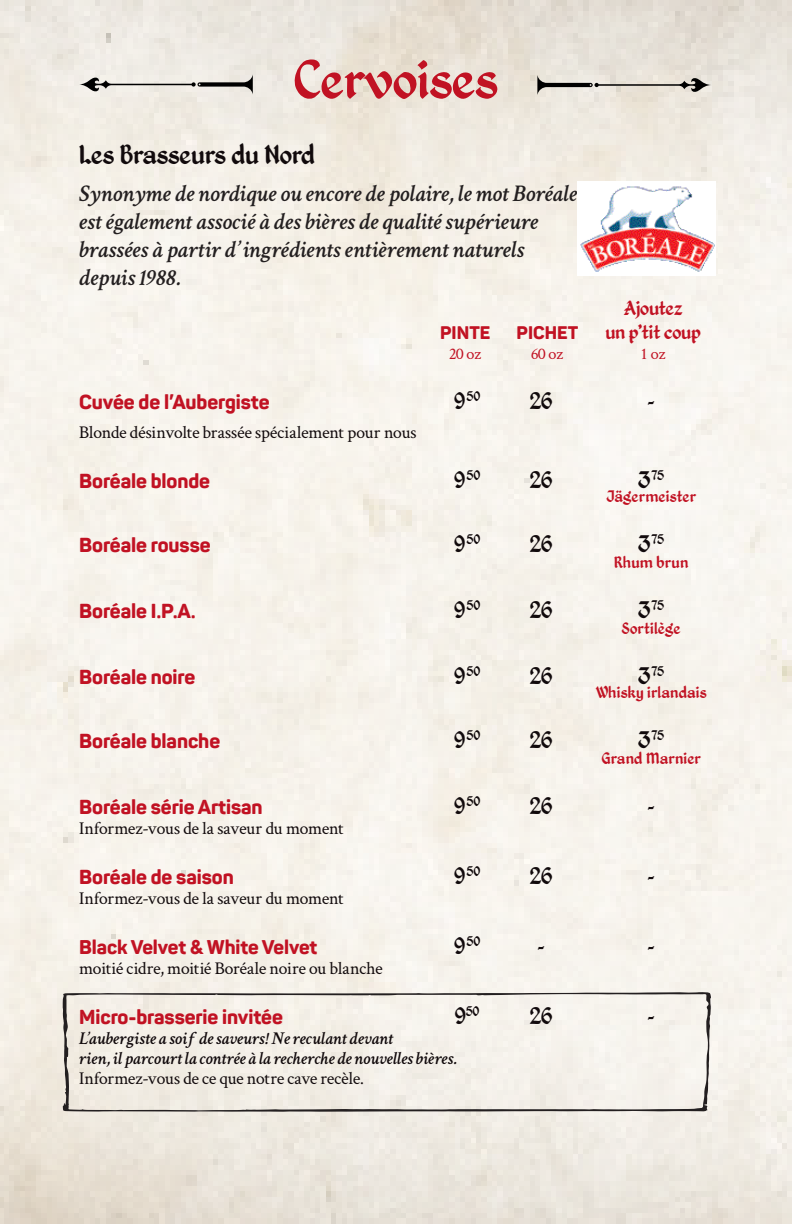
<style>
.page{position:relative;width:792px;height:1224px;background:#fff}
.page>*{position:absolute;margin:0;border:0;box-sizing:border-box;transform-origin:0 0}
.t1{font:60px "Kingthings Petrock";color:#c11223}
.Brasseur{font:30px "Kingthings Petrock";letter-spacing:-.005em;color:#110a0c}
.Boreales{font:26px "Kingthings Petrock";letter-spacing:-.01em;color:#110a0c}
.texte_courant{font:26px "Kingthings Petrock";color:#110a0c}
.t2{font:italic 600 24px/28px "Crimson Text";letter-spacing:-.005em;color:#231f20}
.texte_courant-2{font:22px "Kingthings Petrock";letter-spacing:-.01em;color:#c11223}
.Boreales-2{font:22px "Blackmoor Let Plain";color:#110a0c}
.texte_courant-3{font:22px "Blackmoor Let Plain";color:#110a0c}
.Boreales-3{font:800 20px "Panton";letter-spacing:-.005em;color:#c11223}
.texte_courant-4{font:800 20px "Panton";letter-spacing:-.005em;color:#c11223}
.Boreales-4{font:800 19.6px "Panton";letter-spacing:-.005em;color:#c11223}
.Boreales-5{font:italic 600 18px/20px "Crimson Text";letter-spacing:-.005em;color:#110a0c}
.Boreales-6{font:18px "Crimson Text";letter-spacing:-.015em;color:#110a0c}
.Boreales-7{font:18px "Kingthings Petrock";letter-spacing:.015em;color:#c11223}
.texte_courant-5{font:18px "Crimson Text";letter-spacing:-.01em;color:#110a0c}
.texte_courant-6{font:800 18px "Panton";color:#c11223}
.texte_courant-7{font:16.6px "Crimson Text";letter-spacing:-.01em;color:#c11223}
.Boreales-8{font:15.2px "Kingthings Petrock";letter-spacing:.015em;color:#110a0c}
.texte_courant-8{font:15.2px "Kingthings Petrock";color:#110a0c}
.s1{font-family:"Panton";font-weight:800;font-size:18px}
.s2{font-size:26px}
.s3{font-weight:400;font-style:normal}
</style>
<div class="page">
<img style="left:580px;top:186px;width:135px;height:86px">
<svg style="left:79px;top:74px;width:174px;height:21px;background:#cbc7c2"></svg>
<svg style="left:537px;top:75px;width:174px;height:20px;background:#c4bfb7"></svg>
<svg style="left:63px;top:992px;width:648px;height:120px;background:#ebe7e0"></svg>
<p class="t1" style="left:294px;top:45px;width:206px">Cervoises</p>
<p class="Brasseur" style="left:79px;top:137px;width:237px">Les Brasseurs du Nord</p>
<p class="t2" style="left:79px;top:178px;width:500px">Synonyme de nordique ou encore de polaire, le mot Boréale est également associé à des bières de qualité supérieure brassées à partir d’ingrédients entièrement naturels depuis 1988.</p>
<p class="texte_courant-2" style="left:624px;top:296px;width:60px">Ajoutez</p>
<p class="texte_courant-6" style="left:440px;top:322px;width:52px">PINTE</p>
<p class="texte_courant-2" style="left:517px;top:320px;width:186px"><span class="s1">PICHET</span> un p’tit coup</p>
<p class="texte_courant-7" style="left:449px;top:343px;width:34px">20 oz</p>
<p class="texte_courant-7" style="left:531px;top:343px;width:34px">60 oz</p>
<p class="texte_courant-7" style="left:641px;top:343px;width:27px">1 oz</p>
<p class="texte_courant-4" style="left:79px;top:390px;width:192px">Cuvée de l’Aubergiste</p>
<p class="texte_courant-8" style="left:454px;top:387px;width:28px"><span class="s2">9</span> 50</p>
<p class="texte_courant" style="left:530px;top:386px;width:24px">26</p>
<p class="texte_courant-3" style="left:647px;top:390px;width:10px">-</p>
<p class="texte_courant-5" style="left:79px;top:420px;width:339px">Blonde désinvolte brassée spécialement pour nous</p>
<p class="Boreales-3" style="left:79px;top:469px;width:132px">Boréale blonde</p>
<p class="Boreales-8" style="left:454px;top:466px;width:28px"><span class="s2">9</span> 50</p>
<p class="Boreales" style="left:530px;top:465px;width:24px">26</p>
<p class="Boreales-8" style="left:638px;top:466px;width:28px"><span class="s2">3</span> 75</p>
<p class="Boreales-7" style="left:607px;top:486px;width:91px">Jägermeister</p>
<p class="Boreales-3" style="left:79px;top:533px;width:133px">Boréale rousse</p>
<p class="Boreales-8" style="left:454px;top:530px;width:28px"><span class="s2">9</span> 50</p>
<p class="Boreales" style="left:530px;top:529px;width:24px">26</p>
<p class="Boreales-8" style="left:638px;top:530px;width:28px"><span class="s2">3</span> 75</p>
<p class="Boreales-7" style="left:614px;top:552px;width:76px">Rhum brun</p>
<p class="Boreales-3" style="left:79px;top:599px;width:118px">Boréale I.P.A.</p>
<p class="Boreales-8" style="left:454px;top:596px;width:28px"><span class="s2">9</span> 50</p>
<p class="Boreales" style="left:530px;top:595px;width:24px">26</p>
<p class="Boreales-8" style="left:638px;top:596px;width:28px"><span class="s2">3</span> 75</p>
<p class="Boreales-7" style="left:622px;top:618px;width:60px">Sortilège</p>
<p class="Boreales-3" style="left:79px;top:665px;width:118px">Boréale noire</p>
<p class="Boreales-8" style="left:454px;top:662px;width:28px"><span class="s2">9</span> 50</p>
<p class="Boreales" style="left:530px;top:661px;width:24px">26</p>
<p class="Boreales-8" style="left:638px;top:662px;width:28px"><span class="s2">3</span> 75</p>
<p class="Boreales-7" style="left:596px;top:682px;width:113px">Whisky irlandais</p>
<p class="Boreales-3" style="left:79px;top:729px;width:142px">Boréale blanche</p>
<p class="Boreales-8" style="left:454px;top:726px;width:28px"><span class="s2">9</span> 50</p>
<p class="Boreales" style="left:530px;top:725px;width:24px">26</p>
<p class="Boreales-8" style="left:638px;top:726px;width:28px"><span class="s2">3</span> 75</p>
<p class="Boreales-7" style="left:602px;top:748px;width:101px">Grand Marnier</p>
<p class="Boreales-3" style="left:79px;top:795px;width:185px">Boréale série Artisan</p>
<p class="Boreales-8" style="left:454px;top:792px;width:28px"><span class="s2">9</span> 50</p>
<p class="Boreales" style="left:530px;top:791px;width:24px">26</p>
<p class="Boreales-2" style="left:647px;top:795px;width:10px">-</p>
<p class="Boreales-6" style="left:79px;top:816px;width:266px">Informez-vous de la saveur du moment</p>
<p class="Boreales-3" style="left:79px;top:865px;width:156px">Boréale de saison</p>
<p class="Boreales-8" style="left:454px;top:862px;width:28px"><span class="s2">9</span> 50</p>
<p class="Boreales" style="left:530px;top:861px;width:24px">26</p>
<p class="Boreales-2" style="left:647px;top:865px;width:10px">-</p>
<p class="Boreales-6" style="left:79px;top:886px;width:266px">Informez-vous de la saveur du moment</p>
<p class="Boreales-4" style="left:79px;top:935px;width:240px">Black Velvet &amp; White Velvet</p>
<p class="Boreales-8" style="left:454px;top:932px;width:28px"><span class="s2">9</span> 50</p>
<p class="Boreales-2" style="left:537px;top:935px;width:10px">-</p>
<p class="Boreales-2" style="left:647px;top:935px;width:10px">-</p>
<p class="Boreales-6" style="left:79px;top:956px;width:305px">moitié cidre, moitié Boréale noire ou blanche</p>
<p class="Boreales-3" style="left:79px;top:1005px;width:205px">Micro-brasserie invitée</p>
<p class="Boreales-8" style="left:455px;top:1002px;width:26px"><span class="s2">9</span>50</p>
<p class="Boreales" style="left:530px;top:1001px;width:24px">26</p>
<p class="Boreales-2" style="left:647px;top:1005px;width:10px">-</p>
<p class="Boreales-5" style="left:79px;top:1027px;width:379px">L’aubergiste a soif de saveurs! Ne reculant devant<br>rien, il parcourt la contrée à la recherche de nouvelles bières.<br><span class="s3">Informez-vous de ce que notre cave recèle.</span></p>
</div>
